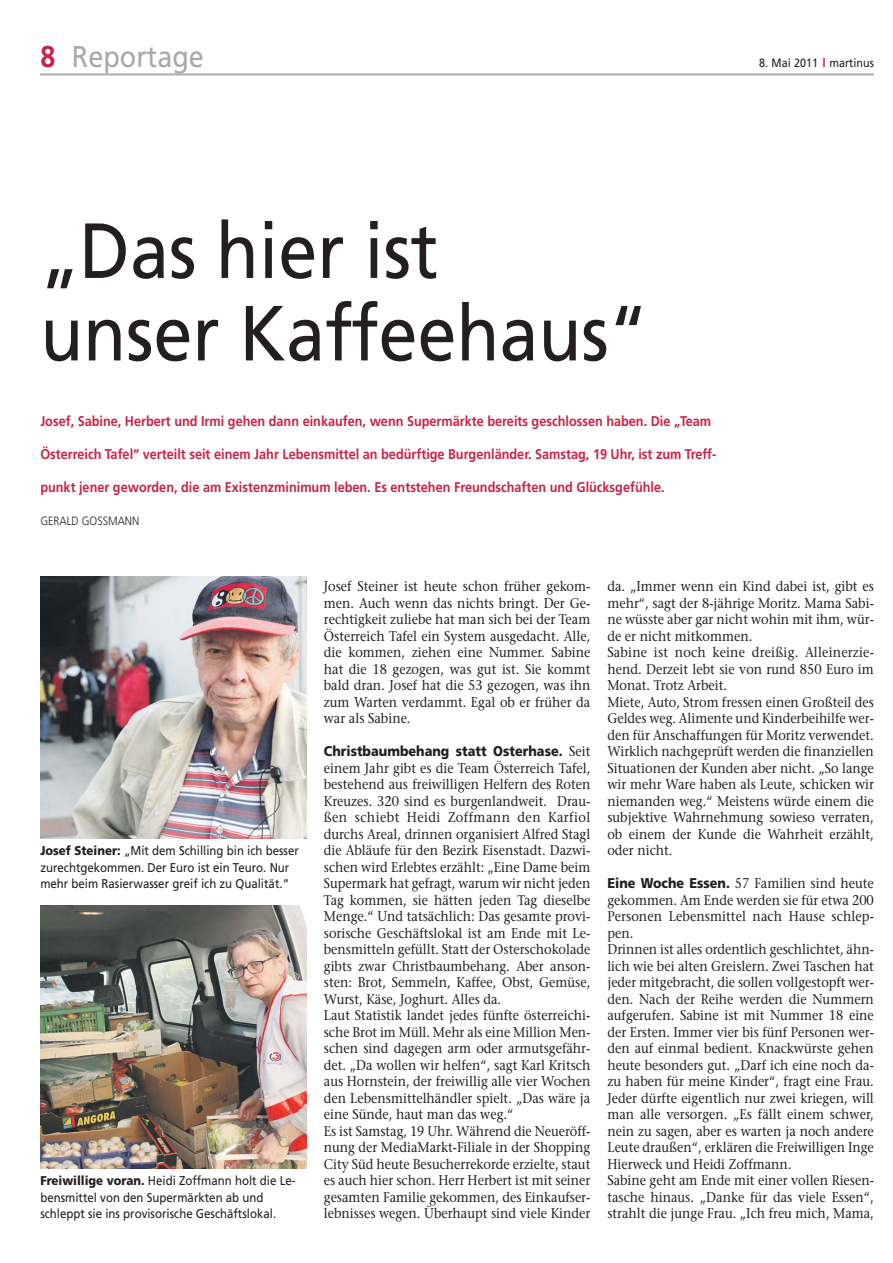
<style>
.page{position:relative;width:893px;height:1263px;background:#fff}
.page>*{position:absolute;margin:0;border:0;box-sizing:border-box;transform-origin:0 0}
.t1{font:78px/82.5px "Frutiger";color:#231f20;scale:.9 1}
.t2{font:30px "Frutiger";color:#a7a9ac;scale:.9 1}
.t3{font:14.1px/16.5px "Stone Serif";color:#231f20;scale:.9 1}
.t4{font:700 14.1px "Frutiger";color:#c9234a;scale:.9 1}
.t5{font:900 14.1px "Frutiger";color:#231f20;scale:.9 1}
.t6{font:12.75px/16.5px "Frutiger";color:#231f20;scale:.9 1}
.t7{font:12px "Frutiger";color:#231f20;scale:.9 1}
.t8{font:300 12px "Frutiger";color:#231f20;scale:.9 1}
.s1{font-weight:700;color:#c9234a}
.s2{font-weight:900;color:#c9234a}
.s3{font-weight:900}
.s4{font-family:"Stone Serif";font-weight:400}
.s5{font-family:"Frutiger";font-weight:900}
</style>
<div class="page">
<hr style="left:40px;top:74px;width:834px;height:1px;background:#a7a9ac">
<img style="left:40px;top:906px;width:267px;height:263px">
<img style="left:40px;top:576px;width:267px;height:263px">
<h2 class="t2" style="left:40px;top:45px;width:183px"><span class="s1">8</span> Reportage</h2>
<p class="t7" style="left:759px;top:58px;width:129px">8. Mai 2011 <span class="s2">|</span> martinus</p>
<h1 class="t1" style="left:40px;top:216px;width:676px">„Das hier ist<br>unser Kaffeehaus“</h1>
<p class="t4" style="left:40px;top:416px;width:747px">Josef, Sabine, Herbert und Irmi gehen dann einkaufen, wenn Supermärkte bereits geschlossen haben. Die „Team</p>
<p class="t4" style="left:40px;top:449px;width:753px">Österreich Tafel“ verteilt seit einem Jahr Lebensmittel an bedürftige Burgenländer. Samstag, 19 Uhr, ist zum Treff-</p>
<p class="t4" style="left:40px;top:482px;width:695px">punkt jener geworden, die am Existenzminimum leben. Es entstehen Freundschaften und Glücksgefühle.</p>
<p class="t8" style="left:40px;top:516px;width:111px">GERALD GOSSMANN</p>
<p class="t6" style="left:40px;top:844px;width:289px"><span class="s3">Josef Steiner:</span> „Mit dem Schilling bin ich besser zurechtgekommen. Der Euro ist ein Teuro. Nur mehr beim Rasierwasser greif ich zu Qualität.“</p>
<p class="t6" style="left:40px;top:1174px;width:285px"><span class="s3">Freiwillige voran.</span> Heidi Zoffmann holt die Le&shy;bensmittel von den Supermärkten ab und schleppt sie ins provisorische Geschäftslokal.</p>
<p class="t3" style="left:324px;top:580px;width:298px;text-align:justify">Josef Steiner ist heute schon früher gekom&shy;men. Auch wenn das nichts bringt. Der Ge&shy;rechtigkeit zuliebe hat man sich bei der Team Österreich Tafel ein System ausgedacht. Alle, die kommen, ziehen eine Nummer. Sabine hat die 18 gezogen, was gut ist. Sie kommt bald dran. Josef hat die 53 gezogen, was ihn zum Warten verdammt. Egal ob er früher da war als Sabine.</p>
<p class="t5" style="left:324px;top:746px;width:298px">Christbaumbehang statt Osterhase. <span class="s4">Seit</span></p>
<p class="t3" style="left:324px;top:761px;width:298px">einem Jahr gibt es die Team Österreich Tafel, bestehend aus freiwilligen Helfern des Roten Kreuzes. 320 sind es burgenlandweit. Drau&shy;ßen schiebt Heidi Zoffmann den Karfiol durchs Areal, drinnen organisiert Alfred Stagl die Abläufe für den Bezirk Eisenstadt. Dazwi&shy;schen wird Erlebtes erzählt: „Eine Dame beim Supermark hat gefragt, warum wir nicht jeden Tag kommen, sie hätten jeden Tag dieselbe Menge.“ Und tatsächlich: Das gesamte provi&shy;sorische Geschäftslokal ist am Ende mit Le&shy;bensmitteln gefüllt. Statt der Osterschokolade gibts zwar Christbaumbehang. Aber anson&shy;sten: Brot, Semmeln, Kaffee, Obst, Gemüse, Wurst, Käse, Joghurt. Alles da.<br>Laut Statistik landet jedes fünfte österreichi&shy;sche Brot im Müll. Mehr als eine Million Men&shy;schen sind dagegen arm oder armutsgefähr&shy;det. „Da wollen wir helfen“, sagt Karl Kritsch aus Hornstein, der freiwillig alle vier Wochen den Lebensmittelhändler spielt. „Das wäre ja eine Sünde, haut man das weg.“<br>Es ist Samstag, 19 Uhr. Während die Neueröff&shy;nung der MediaMarkt-Filiale in der Shopping City Süd heute Besucherrekorde erzielte, staut es auch hier schon. Herr Herbert ist mit seiner gesamten Familie gekommen, des Einkaufser&shy;lebnisses wegen. Überhaupt sind viele Kinder</p>
<p class="t3" style="left:607px;top:580px;width:298px">da. „Immer wenn ein Kind dabei ist, gibt es mehr“, sagt der 8-jährige Moritz. Mama Sabi&shy;ne wüsste aber gar nicht wohin mit ihm, wür&shy;de er nicht mitkommen.<br>Sabine ist noch keine dreißig. Alleinerzie&shy;hend. Derzeit lebt sie von rund 850 Euro im Monat. Trotz Arbeit.<br>Miete, Auto, Strom fressen einen Großteil des Geldes weg. Alimente und Kinderbeihilfe wer&shy;den für Anschaffungen für Moritz verwendet.<br>Wirklich nachgeprüft werden die finanziellen Situationen der Kunden aber nicht. „So lange wir mehr Ware haben als Leute, schicken wir niemanden weg.“ Meistens würde einem die subjektive Wahrnehmung sowieso verraten, ob einem der Kunde die Wahrheit erzählt, oder nicht.</p>
<p class="t3" style="left:607px;top:877px;width:298px"><span class="s5">Eine Woche Essen.</span> 57 Familien sind heute gekommen. Am Ende werden sie für etwa 200<br>Personen Lebensmittel nach Hause schlep&shy;pen.<br>Drinnen ist alles ordentlich geschlichtet, ähn&shy;lich wie bei alten Greislern. Zwei Taschen hat jeder mitgebracht, die sollen vollgestopft wer&shy;den. Nach der Reihe werden die Nummern aufgerufen. Sabine ist mit Nummer 18 eine der Ersten. Immer vier bis fünf Personen wer&shy;den auf einmal bedient. Knackwürste gehen heute besonders gut. „Darf ich eine noch da&shy;zu haben für meine Kinder“, fragt eine Frau.<br>Jeder dürfte eigentlich nur zwei kriegen, will man alle versorgen. „Es fällt einem schwer, nein zu sagen, aber es warten ja noch andere Leute draußen“, erklären die Freiwilligen Inge Hierweck und Heidi Zoffmann.<br>Sabine geht am Ende mit einer vollen Riesen&shy;tasche hinaus. „Danke für das viele Essen“, strahlt die junge Frau. „Ich freu mich, Mama,</p>
</div>
